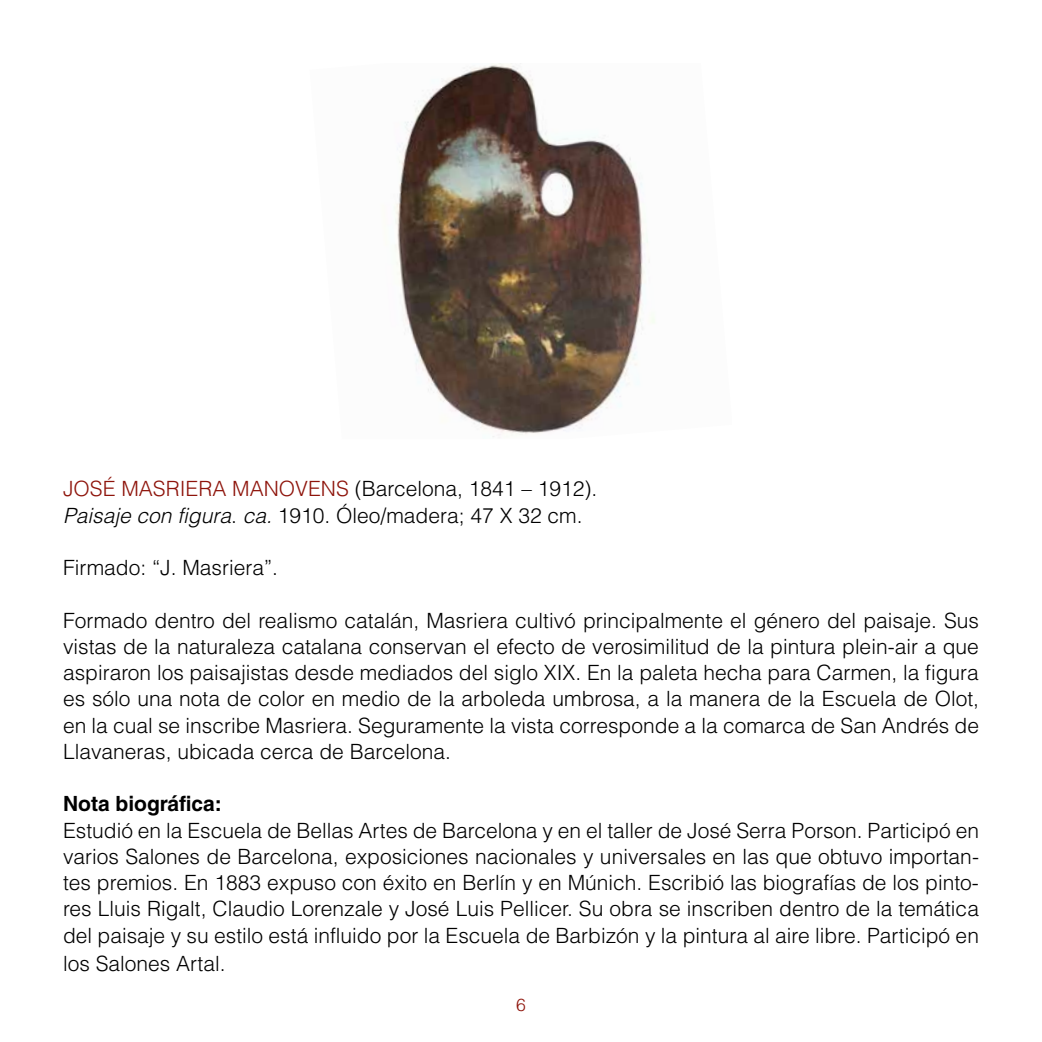
<style>
.page{position:relative;width:1042px;height:1042px;background:#fff}
.page>*{position:absolute;margin:0;border:0;box-sizing:border-box;transform-origin:0 0}
.t1{font:300 21px/26.2px "Helvetica LT Std";color:#000;text-align:justify}
.t2{font:700 21px "Helvetica LT Std";color:#000}
.t3{font:300 17.5px "Helvetica LT Std";color:#8e140b}
.s1{color:#8e140b}
.s2{font-style:italic}
</style>
<div class="page">
<img style="left:395px;top:63px;width:260px;height:374px">
<p class="t1" style="left:63px;top:475px;width:536px"><span class="s1">JOSÉ MASRIERA MANOVENS</span> (Barcelona, 1841 – 1912).<br><span class="s2">Paisaje con figura</span>. <span class="s2">ca.</span> 1910. Óleo/madera; 47 X 32 cm.</p>
<p class="t1" style="left:63px;top:554px;width:217px">Firmado: “J. Masriera”.</p>
<p class="t1" style="left:63px;top:607px;width:917px">Formado dentro del realismo catalán, Masriera cultivó principalmente el género del paisaje. Sus vistas de la naturaleza catalana conservan el efecto de verosimilitud de la pintura plein-air a que aspiraron los paisajistas desde mediados del siglo XIX. En la paleta hecha para Carmen, la figura es sólo una nota de color en medio de la arboleda umbrosa, a la manera de la Escuela de Olot, en la cual se inscribe Masriera. Seguramente la vista corresponde a la comarca de San Andrés de Llavaneras, ubicada cerca de Barcelona.</p>
<p class="t2" style="left:63px;top:791px;width:160px">Nota biográfica:</p>
<p class="t1" style="left:63px;top:817px;width:917px">Estudió en la Escuela de Bellas Artes de Barcelona y en el taller de José Serra Porson. Participó en varios Salones de Barcelona, exposiciones nacionales y universales en las que obtuvo importan&shy;tes premios. En 1883 expuso con éxito en Berlín y en Múnich. Escribió las biografías de los pinto&shy;res Lluis Rigalt, Claudio Lorenzale y José Luis Pellicer. Su obra se inscriben dentro de la temática del paisaje y su estilo está influido por la Escuela de Barbizón y la pintura al aire libre. Participó en los Salones Artal.</p>
<p class="t3" style="left:516px;top:993px;width:11px">6</p>
</div>
